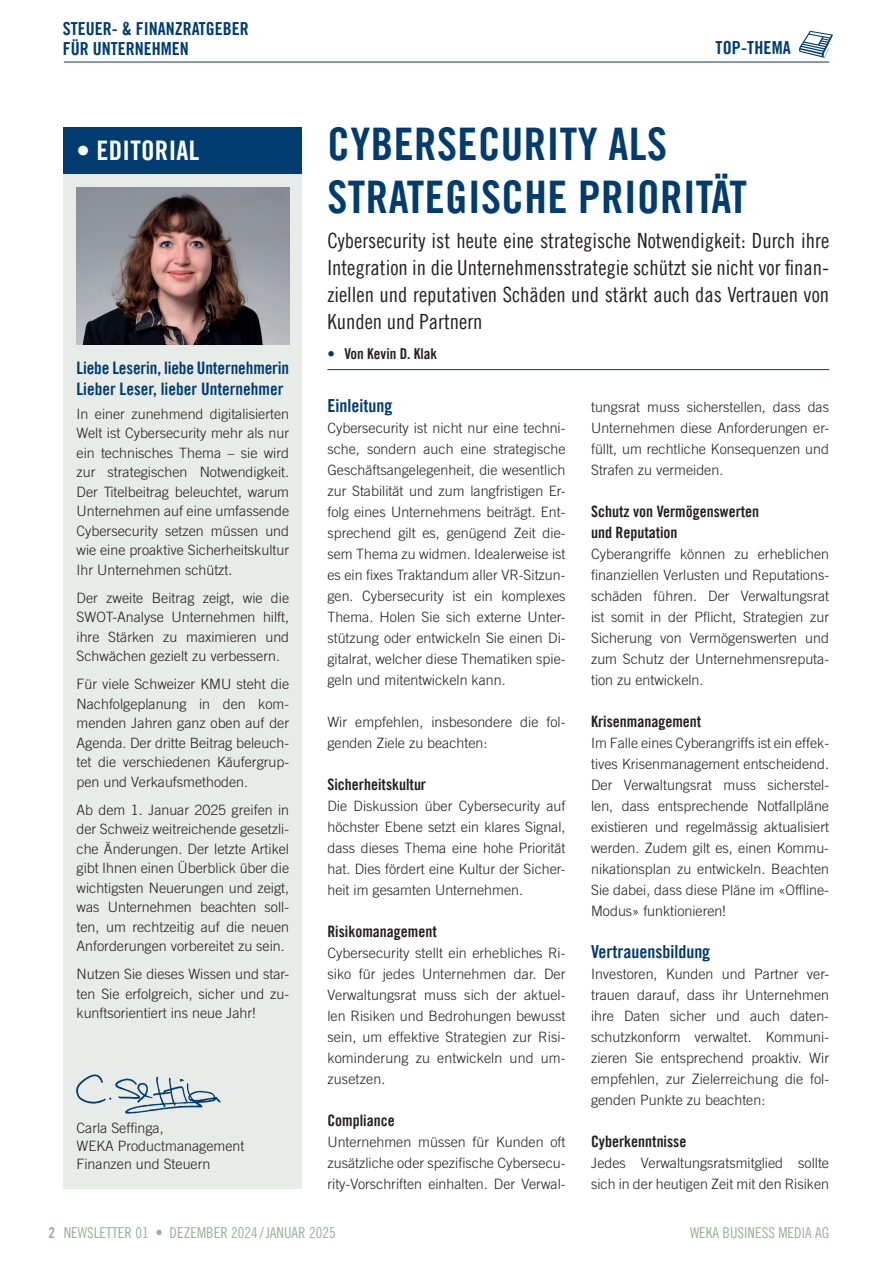
<style>
.page{position:relative;width:893px;height:1263px;background:#fff}
.page>*{position:absolute;margin:0;border:0;box-sizing:border-box;transform-origin:0 0}
.t1{font:45px/52.5px "Trade Gothic LT Pro Bd Cn 20";letter-spacing:.01em;color:#003c70}
.t2{font:27px "Trade Gothic LT Pro Bd Cn 20";letter-spacing:.01em;color:#fff}
.t3{font:21px/27px "Trade Gothic LT Pro Cn 18";color:#231f20;text-align:justify}
.t4{font:18px/19.5px "Trade Gothic LT Pro Bd Cn 20";color:#003c70}
.t5{font:17.25px/21px "Trade Gothic LT Pro Bd Cn 20";letter-spacing:-.01em;color:#003c70}
.t6{font:15.75px/21px "Trade Gothic LT Pro Bd Cn 20";color:#231f20}
.t7{font:15px "Trade Gothic LT Pro Cn 18";color:#9ead9e}
.t8{font:15px "Trade Gothic LT Pro Bd Cn 20";color:#231f20}
.t9{font:15px "Trade Gothic LT Pro Bd Cn 20";color:#9ead9e}
.t10{font:300 14.25px/21px "Trade Gothic LT Pro";color:#231f20;text-align:justify}
.s1{color:#003c70}
</style>
<div class="page">
<hr style="left:64px;top:62px;width:765px;height:1px;background:#003c70">
<svg style="left:799px;top:31px;width:34px;height:27px"></svg>
<div style="left:64px;top:174px;width:238px;height:1015px;background:#e8ece8"></div>
<img style="left:77px;top:187px;width:212px;height:157px">
<img style="left:77px;top:1074px;width:144px;height:40px">
<div style="left:64px;top:128px;width:238px;height:46px;background:#003c70"></div>
<hr style="left:327px;top:369px;width:502px;height:1px;background:#003c70">
<p class="t4" style="left:63px;top:19px;width:187px">STEUER- &amp; FINANZRATGEBER<br>FÜR UNTERNEHMEN</p>
<p class="t4" style="left:715px;top:38px;width:77px">TOP-THEMA</p>
<h2 class="t2" style="left:77px;top:134px;width:124px">• EDITORIAL</h2>
<p class="t5" style="left:77px;top:357px;width:214px">Liebe Leserin, liebe Unternehmerin<br>Lieber Leser, lieber Unternehmer</p>
<p class="t10" style="left:77px;top:404px;width:214px;line-height:19.5px">In einer zunehmend digitalisierten Welt ist Cybersecurity mehr als nur ein technisches Thema – sie wird zur strategischen Notwendigkeit.<br>Der Titelbeitrag beleuchtet, warum Unternehmen auf eine umfassende Cybersecurity setzen müssen und wie eine proaktive Sicherheitskultur Ihr Unternehmen schützt.</p>
<p class="t10" style="left:77px;top:588px;width:214px;line-height:19.5px">Der zweite Beitrag zeigt, wie die SWOT-Analyse Unternehmen hilft, ihre Stärken zu maximieren und Schwächen gezielt zu verbessern.</p>
<p class="t10" style="left:77px;top:674px;width:214px;line-height:19.5px">Für viele Schweizer KMU steht die Nachfolgeplanung in den kom&shy;menden Jahren ganz oben auf der Agenda. Der dritte Beitrag beleuch&shy;tet die verschiedenen Käufergrup&shy;pen und Verkaufsmethoden.</p>
<p class="t10" style="left:77px;top:800px;width:214px;line-height:19.5px">Ab dem 1. Januar 2025 greifen in der Schweiz weitreichende gesetzli&shy;che Änderungen. Der letzte Artikel gibt Ihnen einen Überblick über die wichtigsten Neuerungen und zeigt, was Unternehmen beachten soll&shy;ten, um rechtzeitig auf die neuen Anforderungen vorbereitet zu sein.</p>
<p class="t10" style="left:77px;top:964px;width:214px;line-height:19.5px">Nutzen Sie dieses Wissen und star&shy;ten Sie erfolgreich, sicher und zu&shy;kunftsorientiert ins neue Jahr!</p>
<p class="t10" style="left:77px;top:1118px;width:169px;line-height:18px;text-align:left">Carla Seffinga,<br>WEKA Productmanagement<br>Finanzen und Steuern</p>
<h1 class="t1" style="left:327px;top:117px;width:421px">CYBERSECURITY ALS<br>STRATEGISCHE PRIORITÄT</h1>
<h3 class="t3" style="left:327px;top:227px;width:503px">Cybersecurity ist heute eine strategische Notwendigkeit: Durch ihre Integration in die Unternehmensstrategie schützt sie nicht vor finan&shy;ziellen und reputativen Schäden und stärkt auch das Vertrauen von Kunden und Partnern</h3>
<p class="t8" style="left:327px;top:344px;width:111px"><span class="s1">•</span> Von Kevin D. Klak</p>
<p class="t4" style="left:327px;top:396px;width:66px">Einleitung</p>
<p class="t10" style="left:327px;top:417px;width:240px">Cybersecurity ist nicht nur eine techni&shy;sche, sondern auch eine strategische Geschäftsangelegenheit, die wesentlich zur Stabilität und zum langfristigen Er&shy;folg eines Unternehmens beiträgt. Ent&shy;sprechend gilt es, genügend Zeit die&shy;sem Thema zu widmen. Idealerweise ist es ein fixes Traktandum aller VR-Sitzun&shy;gen. Cybersecurity ist ein komplexes Thema. Holen Sie sich externe Unter&shy;stützung oder entwickeln Sie einen Di&shy;gitalrat, welcher diese Thematiken spie&shy;geln und mitentwickeln kann.</p>
<p class="t10" style="left:327px;top:711px;width:240px">Wir empfehlen, insbesondere die fol&shy;genden Ziele zu beachten:</p>
<p class="t6" style="left:327px;top:774px;width:100px">Sicherheitskultur</p>
<p class="t10" style="left:327px;top:795px;width:240px">Die Diskussion über Cybersecurity auf höchster Ebene setzt ein klares Signal, dass dieses Thema eine hohe Priorität hat. Dies fördert eine Kultur der Sicher&shy;heit im gesamten Unternehmen.</p>
<p class="t6" style="left:327px;top:921px;width:111px">Risikomanagement</p>
<p class="t10" style="left:327px;top:942px;width:240px">Cybersecurity stellt ein erhebliches Ri&shy;siko für jedes Unternehmen dar. Der Verwaltungsrat muss sich der aktuel&shy;len Risiken und Bedrohungen bewusst sein, um effektive Strategien zur Risi&shy;kominderung zu entwickeln und um&shy;zusetzen.</p>
<p class="t6" style="left:327px;top:1110px;width:69px">Compliance</p>
<p class="t10" style="left:327px;top:1131px;width:240px">Unternehmen müssen für Kunden oft zusätzliche oder spezifische Cybersecu&shy;rity-Vorschriften einhalten. Der Verwal-</p>
<p class="t10" style="left:591px;top:396px;width:240px">tungsrat muss sicherstellen, dass das Unternehmen diese Anforderungen er&shy;füllt, um rechtliche Konsequenzen und Strafen zu vermeiden.</p>
<p class="t6" style="left:591px;top:501px;width:170px">Schutz von Vermögenswerten und Reputation</p>
<p class="t10" style="left:591px;top:543px;width:240px">Cyberangriffe können zu erheblichen finanziellen Verlusten und Reputations&shy;schäden führen. Der Verwaltungsrat ist somit in der Pflicht, Strategien zur Sicherung von Vermögenswerten und zum Schutz der Unternehmensreputa&shy;tion zu entwickeln.</p>
<p class="t6" style="left:591px;top:711px;width:112px">Krisenmanagement</p>
<p class="t10" style="left:591px;top:732px;width:240px">Im Falle eines Cyberangriffs ist ein effek&shy;tives Krisenmanagement entscheidend.<br>Der Verwaltungsrat muss sicherstel&shy;len, dass entsprechende Notfallpläne existieren und regelmässig aktualisiert werden. Zudem gilt es, einen Kommu&shy;nikationsplan zu entwickeln. Beachten Sie dabei, dass diese Pläne im «Offline-Modus» funktionieren!</p>
<p class="t4" style="left:591px;top:942px;width:121px">Vertrauensbildung</p>
<p class="t10" style="left:591px;top:963px;width:240px">Investoren, Kunden und Partner ver&shy;trauen darauf, dass ihr Unternehmen ihre Daten sicher und auch daten&shy;schutzkonform verwaltet. Kommuni&shy;zieren Sie entsprechend proaktiv. Wir empfehlen, zur Zielerreichung die fol&shy;genden Punkte zu beachten:</p>
<p class="t6" style="left:591px;top:1131px;width:97px">Cyberkenntnisse</p>
<p class="t10" style="left:591px;top:1152px;width:240px">Jedes Verwaltungsratsmitglied sollte sich in der heutigen Zeit mit den Risiken</p>
<p class="t9" style="left:49px;top:1223px;width:8px">2</p>
<p class="t7" style="left:64px;top:1223px;width:273px">NEWSLETTER 01 • DEZEMBER 2024 /JANUAR 2025</p>
<p class="t7" style="left:690px;top:1223px;width:141px">WEKA BUSINESS MEDIA AG</p>
</div>
